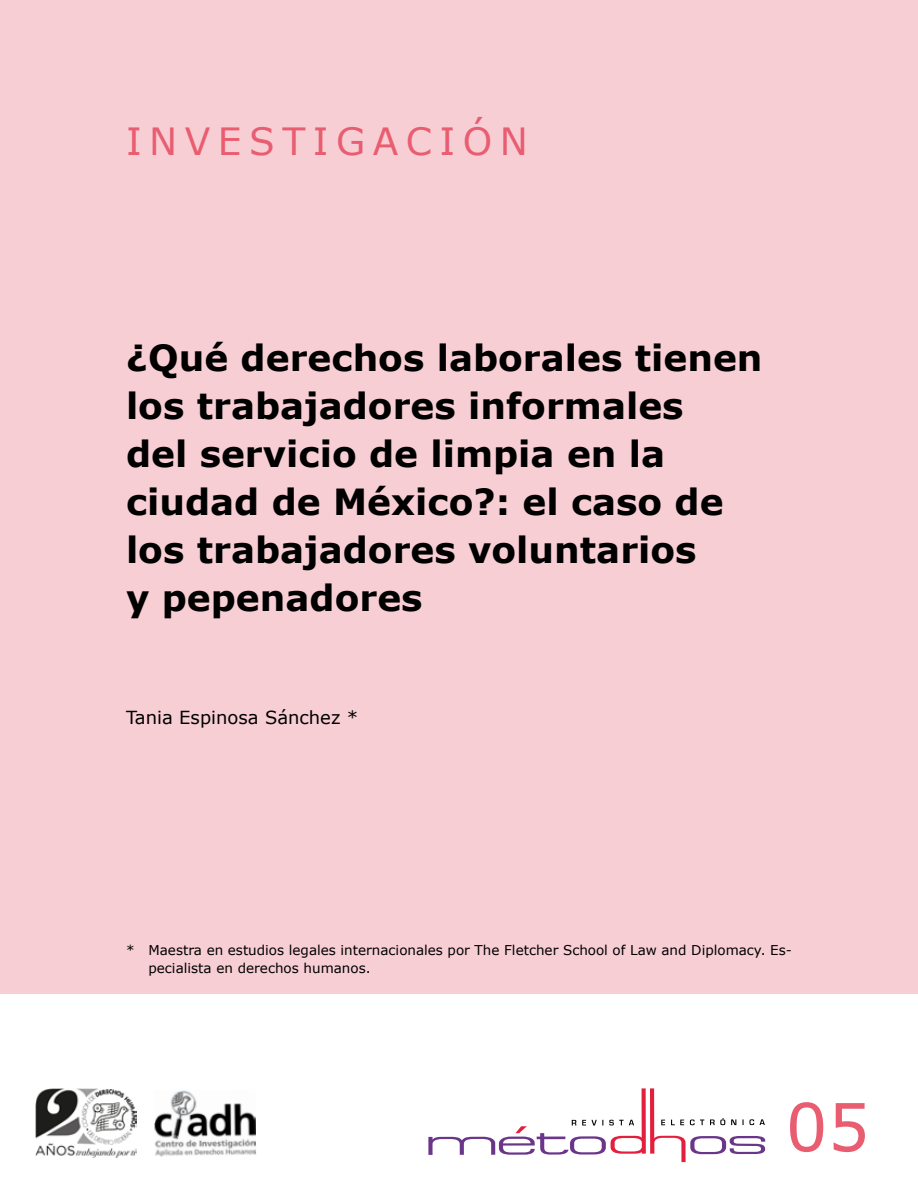
<style>
.page{position:relative;width:918px;height:1188px;background:#fff}
.page>*{position:absolute;margin:0;border:0;box-sizing:border-box;transform-origin:0 0}
.t1{font:66px "Verdana";color:#e95d71}
.t2{font:37.5px "Verdana";letter-spacing:.2em;color:#e95d71}
.t3{font:700 36px/48px "Verdana";color:#000}
.t4{font:18px "Verdana";color:#000}
.t5{font:13.5px/18px "Verdana";color:#000}
</style>
<div class="page">
<div style="left:0;top:0;width:918px;height:993px;background:#f8ced5"></div>
<img style="left:154px;top:1090px;width:102px;height:67px">
<img style="left:36px;top:1089px;width:100px;height:68px">
<svg style="left:428px;top:1088px;width:337px;height:74px"></svg>
<p class="t2" style="left:126px;top:117px;width:403px">INVESTIGACIÓN</p>
<p class="t3" style="left:126px;top:334px;width:638px">¿Qué derechos laborales tienen los trabajadores informales<br>del servicio de limpia en la ciudad de México?: el caso de los trabajadores voluntarios<br>y pepenadores</p>
<p class="t4" style="left:126px;top:706px;width:234px">Tania Espinosa Sánchez *</p>
<p class="t5" style="left:149px;top:942px;width:645px;text-indent:-23px">* Maestra en estudios legales internacionales por The Fletcher School of Law and Diplomacy. Es&shy;pecialista en derechos humanos.</p>
<h1 class="t1" style="left:786px;top:1085px;width:85px">05</h1>
</div>
